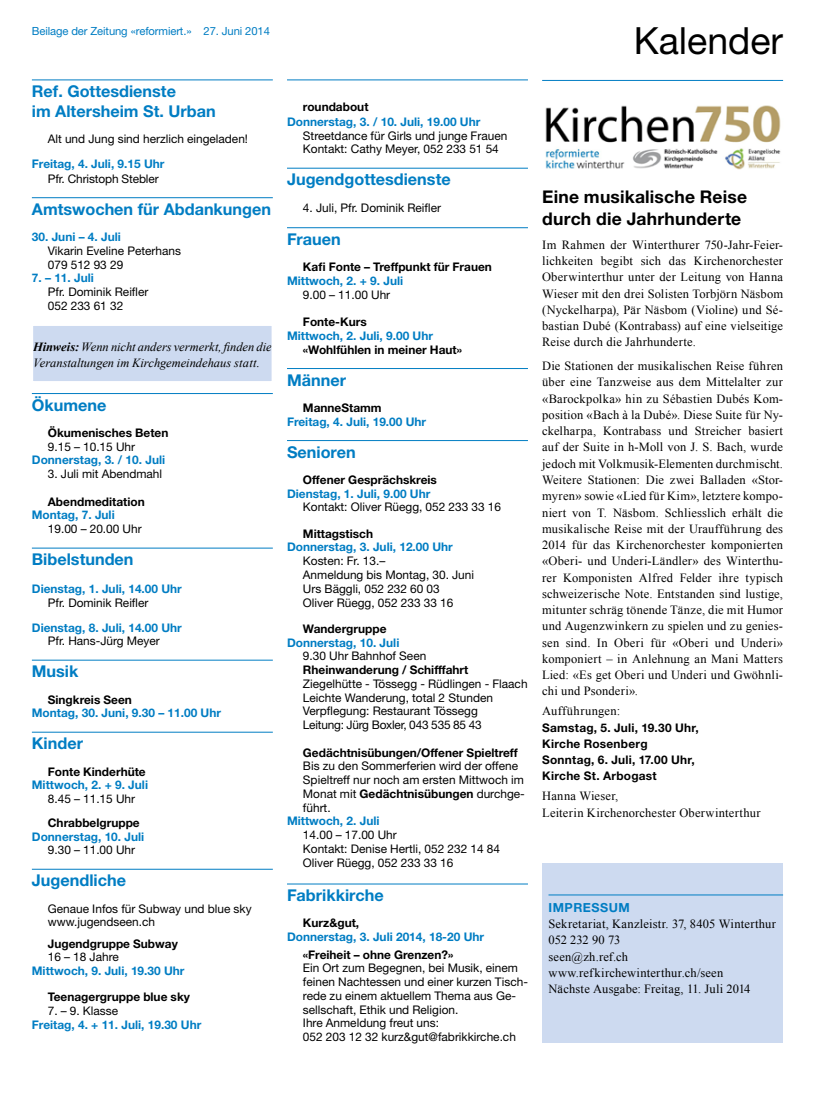
<style>
.page{position:relative;width:815px;height:1106px;background:#fff}
.page>*{position:absolute;margin:0;border:0;box-sizing:border-box;transform-origin:0 0}
.t1{font:37.5px "Helvetica Neue LT Pro";color:#000}
.t2{font:700 17.5px/22.5px "Helvetica Neue LT Pro";letter-spacing:.01em;color:#000}
.t3{font:700 16.25px/19.5px "Helvetica Neue LT Pro";color:#007dc3}
.t4{font:12.5px/16.2px "Times New Roman";letter-spacing:.015em;color:#000;text-align:justify}
.t5{font:italic 12.5px/16.2px "Times New Roman";letter-spacing:-.005em;color:#000}
.t6{font:700 12.5px "Helvetica Neue LT Pro";color:#007dc3}
.t7{font:11.88px/13.8px "Helvetica Neue LT Pro";color:#000}
.t8{font:700 11.88px "Helvetica Neue LT Pro";color:#007dc3}
.t9{font:700 11.88px "Helvetica Neue LT Pro";color:#000}
.t10{font:700 11.88px/16.2px "Helvetica Neue LT Pro";letter-spacing:.02em;color:#000}
.t11{font:11.25px "Helvetica Neue LT Pro";letter-spacing:-.01em;color:#007dc3}
.s1{font-weight:700}
</style>
<div class="page">
<div style="left:542px;top:862px;width:241px;height:180px;background:#cddaf0"></div>
<hr style="left:32px;top:79px;width:241px;height:1px;background:#007dc3">
<hr style="left:32px;top:197px;width:241px;height:1px;background:#007dc3">
<hr style="left:32px;top:393px;width:241px;height:1px;background:#007dc3">
<hr style="left:32px;top:547px;width:241px;height:1px;background:#007dc3">
<hr style="left:32px;top:659px;width:241px;height:1px;background:#007dc3">
<hr style="left:32px;top:731px;width:241px;height:1px;background:#007dc3">
<hr style="left:32px;top:868px;width:241px;height:1px;background:#007dc3">
<hr style="left:287px;top:79px;width:241px;height:1px;background:#007dc3">
<hr style="left:287px;top:168px;width:241px;height:1px;background:#007dc3">
<hr style="left:287px;top:227px;width:241px;height:1px;background:#007dc3">
<hr style="left:287px;top:368px;width:241px;height:1px;background:#007dc3">
<hr style="left:287px;top:440px;width:241px;height:1px;background:#007dc3">
<hr style="left:287px;top:883px;width:241px;height:1px;background:#007dc3">
<hr style="left:542px;top:80px;width:241px;height:1px;background:#007dc3">
<hr style="left:549px;top:894px;width:234px;height:1px;background:#007dc3">
<div style="left:33px;top:325px;width:239px;height:57px;background:#cddaf0"></div>
<div style="left:32px;top:325px;width:241px;height:57px;border:1px solid #fff"></div>
<img style="left:545px;top:105px;width:236px;height:65px">
<p class="t11" style="left:32px;top:24px;width:240px">Beilage der Zeitung «reformiert.» 27. Juni 2014</p>
<h1 class="t1" style="left:634px;top:17px;width:151px">Kalender</h1>
<h3 class="t3" style="left:32px;top:81px;width:185px">Ref. Gottesdienste<br>im Altersheim St. Urban</h3>
<p class="t7" style="left:48px;top:131px;width:202px">Alt und Jung sind herzlich eingeladen!</p>
<p class="t8" style="left:32px;top:156px;width:134px">Freitag, 4. Juli, 9.15 Uhr</p>
<p class="t7" style="left:48px;top:171px;width:112px">Pfr. Christoph Stebler</p>
<h3 class="t3" style="left:32px;top:199px;width:241px">Amtswochen für Abdankungen</h3>
<p class="t8" style="left:32px;top:229px;width:91px">30. Juni – 4. Juli</p>
<p class="t7" style="left:48px;top:243px;width:135px">Vikarin Eveline Peterhans<br>079 512 93 29</p>
<p class="t8" style="left:32px;top:271px;width:64px">7. – 11. Juli</p>
<p class="t7" style="left:48px;top:285px;width:102px">Pfr. Dominik Reifler<br>052 233 61 32</p>
<p class="t5" style="left:33px;top:338px;width:240px"><span class="s1">Hinweis:</span> Wenn nicht anders vermerkt, finden die<br>Veranstaltungen im Kirchgemeindehaus statt.</p>
<h3 class="t3" style="left:32px;top:394px;width:76px">Ökumene</h3>
<p class="t9" style="left:48px;top:425px;width:122px">Ökumenisches Beten</p>
<p class="t7" style="left:48px;top:439px;width:89px">9.15 – 10.15 Uhr</p>
<p class="t8" style="left:32px;top:453px;width:135px">Donnerstag, 3. / 10. Juli</p>
<p class="t7" style="left:48px;top:467px;width:116px">3. Juli mit Abendmahl</p>
<p class="t9" style="left:48px;top:494px;width:98px">Abendmeditation</p>
<p class="t8" style="left:32px;top:508px;width:84px">Montag, 7. Juli</p>
<p class="t7" style="left:48px;top:522px;width:95px">19.00 – 20.00 Uhr</p>
<h3 class="t3" style="left:32px;top:549px;width:103px">Bibelstunden</h3>
<p class="t8" style="left:32px;top:581px;width:152px">Dienstag, 1. Juli, 14.00 Uhr</p>
<p class="t7" style="left:48px;top:595px;width:102px">Pfr. Dominik Reifler</p>
<p class="t8" style="left:32px;top:620px;width:152px">Dienstag, 8. Juli, 14.00 Uhr</p>
<p class="t7" style="left:48px;top:634px;width:113px">Pfr. Hans-Jürg Meyer</p>
<h3 class="t3" style="left:32px;top:661px;width:48px">Musik</h3>
<p class="t9" style="left:48px;top:692px;width:86px">Singkreis Seen</p>
<p class="t8" style="left:32px;top:705px;width:191px">Montag, 30. Juni, 9.30 – 11.00 Uhr</p>
<h3 class="t3" style="left:32px;top:733px;width:53px">Kinder</h3>
<p class="t9" style="left:48px;top:764px;width:99px">Fonte Kinderhüte</p>
<p class="t8" style="left:32px;top:777px;width:118px">Mittwoch, 2. + 9. Juli</p>
<p class="t7" style="left:48px;top:791px;width:89px">8.45 – 11.15 Uhr</p>
<p class="t9" style="left:48px;top:815px;width:93px">Chrabbelgruppe</p>
<p class="t8" style="left:32px;top:829px;width:114px">Donnerstag, 10. Juli</p>
<p class="t7" style="left:48px;top:843px;width:89px">9.30 – 11.00 Uhr</p>
<h3 class="t3" style="left:32px;top:870px;width:96px">Jugendliche</h3>
<p class="t7" style="left:48px;top:901px;width:205px">Genaue Infos für Subway und blue sky www.jugendseen.ch</p>
<p class="t9" style="left:48px;top:936px;width:132px">Jugendgruppe Subway</p>
<p class="t7" style="left:48px;top:950px;width:73px">16 – 18 Jahre</p>
<p class="t8" style="left:32px;top:963px;width:154px">Mittwoch, 9. Juli, 19.30 Uhr</p>
<p class="t9" style="left:48px;top:989px;width:144px">Teenagergruppe blue sky</p>
<p class="t7" style="left:48px;top:1003px;width:72px">7. – 9. Klasse</p>
<p class="t8" style="left:32px;top:1017px;width:171px">Freitag, 4. + 11. Juli, 19.30 Uhr</p>
<p class="t9" style="left:303px;top:99px;width:67px">roundabout</p>
<p class="t8" style="left:287px;top:114px;width:195px">Donnerstag, 3. / 10. Juli, 19.00 Uhr</p>
<p class="t7" style="left:303px;top:128px;width:206px">Streetdance für Girls und junge Frauen<br>Kontakt: Cathy Meyer, 052 233 51 54</p>
<h3 class="t3" style="left:287px;top:169px;width:165px">Jugendgottesdienste</h3>
<p class="t7" style="left:303px;top:200px;width:140px">4. Juli, Pfr. Dominik Reifler</p>
<h3 class="t3" style="left:287px;top:229px;width:55px">Frauen</h3>
<p class="t9" style="left:303px;top:259px;width:191px">Kafi Fonte – Treffpunkt für Frauen</p>
<p class="t8" style="left:287px;top:273px;width:118px">Mittwoch, 2. + 9. Juli</p>
<p class="t7" style="left:303px;top:287px;width:89px">9.00 – 11.00 Uhr</p>
<p class="t9" style="left:303px;top:314px;width:65px">Fonte-Kurs</p>
<p class="t8" style="left:287px;top:328px;width:148px">Mittwoch, 2. Juli, 9.00 Uhr</p>
<p class="t9" style="left:303px;top:342px;width:161px">«Wohlfühlen in meiner Haut»</p>
<h3 class="t3" style="left:287px;top:369px;width:60px">Männer</h3>
<p class="t9" style="left:303px;top:400px;width:80px">ManneStamm</p>
<p class="t8" style="left:287px;top:414px;width:141px">Freitag, 4. Juli, 19.00 Uhr</p>
<h3 class="t3" style="left:287px;top:441px;width:70px">Senioren</h3>
<p class="t9" style="left:303px;top:472px;width:135px">Offener Gesprächskreis</p>
<p class="t8" style="left:287px;top:486px;width:145px">Dienstag, 1. Juli, 9.00 Uhr</p>
<p class="t7" style="left:303px;top:500px;width:200px">Kontakt: Oliver Rüegg, 052 233 33 16</p>
<p class="t9" style="left:303px;top:526px;width:72px">Mittagstisch</p>
<p class="t8" style="left:287px;top:540px;width:167px">Donnerstag, 3. Juli, 12.00 Uhr</p>
<p class="t7" style="left:303px;top:554px;width:173px">Kosten: Fr. 13.–<br>Anmeldung bis Montag, 30. Juni<br>Urs Bäggli, 052 232 60 03<br>Oliver Rüegg, 052 233 33 16</p>
<p class="t9" style="left:303px;top:621px;width:85px">Wandergruppe</p>
<p class="t8" style="left:287px;top:635px;width:114px">Donnerstag, 10. Juli</p>
<p class="t7" style="left:303px;top:649px;width:125px">9.30 Uhr Bahnhof Seen</p>
<p class="t9" style="left:303px;top:662px;width:167px">Rheinwanderung / Schifffahrt</p>
<p class="t7" style="left:303px;top:676px;width:226px">Ziegelhütte - Tössegg - Rüdlingen - Flaach Leichte Wanderung, total 2 Stunden Verpflegung: Restaurant Tössegg<br>Leitung: Jürg Boxler, 043 535 85 43</p>
<p class="t9" style="left:303px;top:745px;width:216px">Gedächtnisübungen/Offener Spieltreff</p>
<p class="t7" style="left:303px;top:759px;width:223px">Bis zu den Sommerferien wird der offene<br>Spieltreff nur noch am ersten Mittwoch im<br>Monat mit <span class="s1">Gedächtnisübungen</span> durchge&shy;führt.</p>
<p class="t8" style="left:287px;top:813px;width:94px">Mittwoch, 2. Juli</p>
<p class="t7" style="left:303px;top:827px;width:199px">14.00 – 17.00 Uhr<br>Kontakt: Denise Hertli, 052 232 14 84<br>Oliver Rüegg, 052 233 33 16</p>
<h3 class="t3" style="left:287px;top:885px;width:98px">Fabrikkirche</h3>
<p class="t9" style="left:303px;top:915px;width:58px">Kurz&amp;gut,</p>
<p class="t8" style="left:287px;top:929px;width:199px">Donnerstag, 3. Juli 2014, 18-20 Uhr</p>
<p class="t9" style="left:303px;top:947px;width:152px">«Freiheit – ohne Grenzen?»</p>
<p class="t7" style="left:303px;top:961px;width:227px">Ein Ort zum Begegnen, bei Musik, einem feinen Nachtessen und einer kurzen Tisch&shy;rede zu einem aktuellem Thema aus Ge&shy;sellschaft, Ethik und Religion.<br>Ihre Anmeldung freut uns:<br>052 203 12 32 kurz&amp;gut@fabrikkirche.ch</p>
<h2 class="t2" style="left:542px;top:185px;width:207px">Eine musikalische Reise durch die Jahrhunderte</h2>
<p class="t4" style="left:542px;top:236px;width:242px">Im Rahmen der Winterthurer 750-Jahr-Feier&shy;lichkeiten begibt sich das Kirchenorchester Oberwinterthur unter der Leitung von Hanna Wieser mit den drei Solisten Torbjörn Näsbom (Nyckelharpa), Pär Näsbom (Violine) und Sé&shy;bastian Dubé (Kontrabass) auf eine vielseitige Reise durch die Jahrhunderte.</p>
<p class="t4" style="left:542px;top:358px;width:242px">Die Stationen der musikalischen Reise führen über eine Tanzweise aus dem Mittelalter zur «Barockpolka» hin zu Sébastien Dubés Kom&shy;position «Bach à la Dubé». Diese Suite für Ny&shy;ckelharpa, Kontrabass und Streicher basiert auf der Suite in h-Moll von J. S. Bach, wurde jedoch mit Volkmusik-Elementen durchmischt.<br>Weitere Stationen: Die zwei Balladen «Stor&shy;myren» sowie «Lied für Kim», letztere kompo&shy;niert von T. Näsbom. Schliesslich erhält die musikalische Reise mit der Uraufführung des 2014 für das Kirchenorchester komponierten «Oberi- und Underi-Ländler» des Winterthu&shy;rer Komponisten Alfred Felder ihre typisch schweizerische Note. Entstanden sind lustige, mitunter schräg tönende Tänze, die mit Humor und Augenzwinkern zu spielen und zu genies&shy;sen sind. In Oberi für «Oberi und Underi» komponiert – in Anlehnung an Mani Matters Lied: «Es get Oberi und Underi und Gwöhnli&shy;chi und Psonderi».</p>
<p class="t4" style="left:542px;top:703px;width:80px">Aufführungen:</p>
<p class="t10" style="left:542px;top:719px;width:158px">Samstag, 5. Juli, 19.30 Uhr,<br>Kirche Rosenberg<br>Sonntag, 6. Juli, 17.00 Uhr,<br>Kirche St. Arbogast</p>
<p class="t4" style="left:542px;top:788px;width:220px">Hanna Wieser,<br>Leiterin Kirchenorchester Oberwinterthur</p>
<p class="t6" style="left:549px;top:899px;width:35px">Impressum</p>
<p class="t4" style="left:549px;top:915px;width:229px;text-align:left">Sekretariat, Kanzleistr. 37, 8405 Winterthur<br>052 232 90 73<br>seen@zh.ref.ch www.refkirchewinterthur.ch/seen<br>Nächste Ausgabe: Freitag, 11. Juli 2014</p>
</div>
